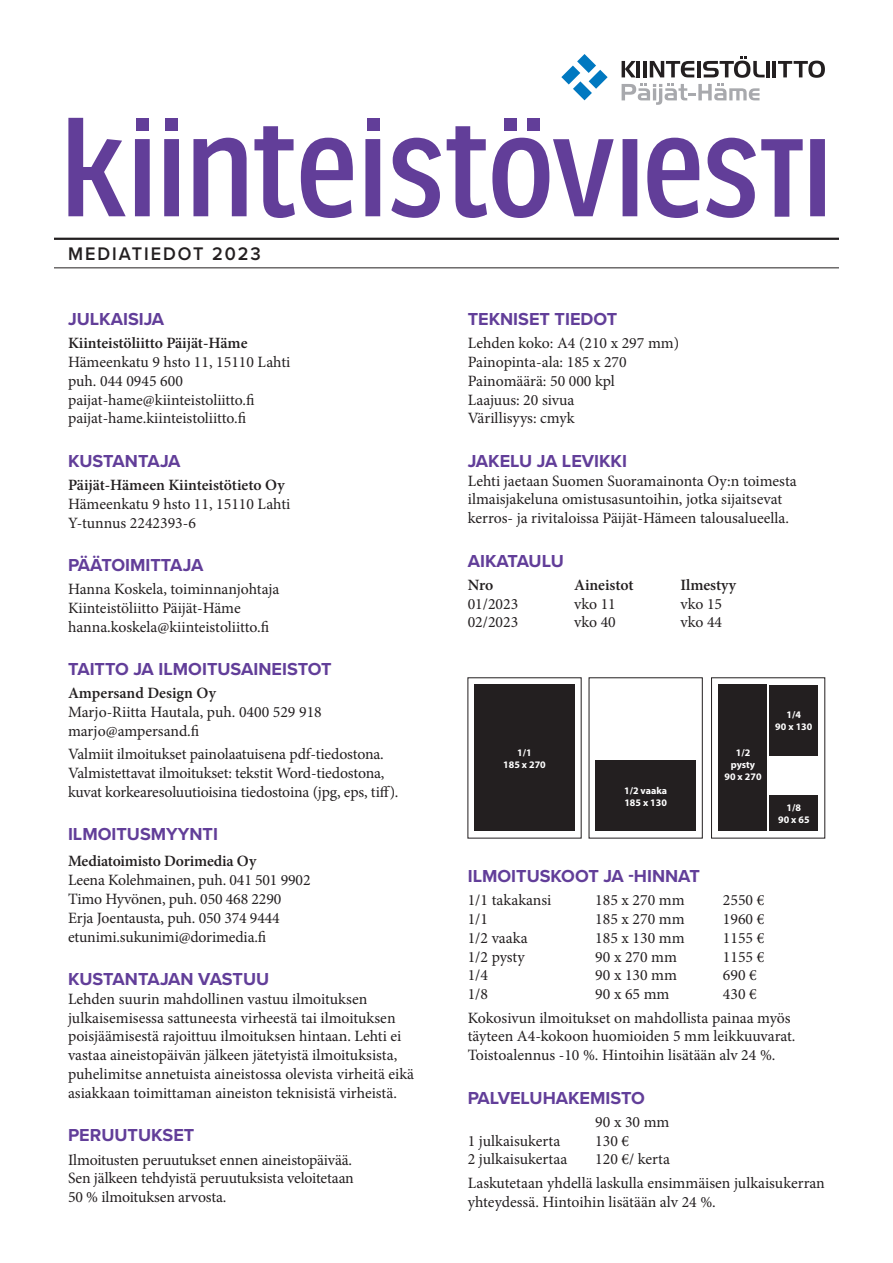
<style>
.page{position:relative;width:893px;height:1263px;background:#fff}
.page>*{position:absolute;margin:0;border:0;box-sizing:border-box;transform-origin:0 0}
.t1{font:600 18.9px "Proxima Nova";letter-spacing:.11em;color:#231f20;scale:.95 1}
.t2{font:700 18px "Proxima Nova";color:#623e99}
.t3{font:15.75px/18.9px "Minion Pro";letter-spacing:-.005em;color:#231f20}
.t4{font:600 15.75px "Minion Pro";letter-spacing:-.005em;color:#231f20}
.t5{font:700 10.05px/12px "Myriad Pro";color:#fff;text-align:center}
.s1{font-weight:600}
</style>
<div class="page">
<hr style="left:54px;top:238px;width:785px;height:2px;background:#231f20">
<hr style="left:54px;top:268px;width:785px;height:1px;background:#231f20">
<svg style="left:68px;top:118px;width:757px;height:100px"></svg>
<svg style="left:447px;top:126px;width:40px;height:92px"></svg>
<svg style="left:761px;top:139px;width:42px;height:78px"></svg>
<div style="left:504px;top:118px;width:13px;height:13px;background:#623e99"></div>
<div style="left:367px;top:118px;width:13px;height:13px;background:#623e99"></div>
<div style="left:165px;top:118px;width:13px;height:13px;background:#623e99"></div>
<div style="left:136px;top:118px;width:13px;height:13px;background:#623e99"></div>
<div style="left:527px;top:118px;width:13px;height:13px;background:#623e99"></div>
<svg style="left:561px;top:54px;width:47px;height:46px"></svg>
<hr style="left:766px;top:61px;width:4px;height:16px;background:#231f20">
<hr style="left:773px;top:61px;width:3px;height:16px;background:#231f20">
<svg style="left:778px;top:61px;width:47px;height:17px"></svg>
<svg style="left:622px;top:56px;width:143px;height:49px"></svg>
<div style="left:474px;top:685px;width:101px;height:146px;background:#231f20"></div>
<div style="left:718px;top:685px;width:49px;height:146px;background:#231f20"></div>
<div style="left:596px;top:761px;width:100px;height:70px;background:#231f20"></div>
<div style="left:769px;top:685px;width:49px;height:70px;background:#231f20"></div>
<div style="left:769px;top:796px;width:49px;height:35px;background:#231f20"></div>
<p class="t1" style="left:68px;top:239px;width:205px">MEDIATIEDOT 2023</p>
<p class="t2" style="left:68px;top:305px;width:98px">JULKAISIJA</p>
<p class="t4" style="left:68px;top:332px;width:181px">Kiinteistöliitto Päijät-Häme</p>
<p class="t3" style="left:68px;top:352px;width:224px">Hämeenkatu 9 hsto 11, 15110 Lahti puh. 044 0945 600</p>
<p class="t3" style="left:68px;top:390px;width:188px">paijat-hame@kiinteistoliitto.fi</p>
<p class="t3" style="left:68px;top:409px;width:180px">paijat-hame.kiinteistoliitto.fi</p>
<p class="t2" style="left:68px;top:447px;width:114px">KUSTANTAJA</p>
<p class="t4" style="left:68px;top:474px;width:218px">Päijät-Hämeen Kiinteistötieto Oy</p>
<p class="t3" style="left:68px;top:494px;width:224px">Hämeenkatu 9 hsto 11, 15110 Lahti<br>Y-tunnus 2242393-6</p>
<p class="t2" style="left:68px;top:551px;width:137px">PÄÄTOIMITTAJA</p>
<p class="t3" style="left:68px;top:579px;width:213px">Hanna Koskela, toiminnanjohtaja</p>
<p class="t3" style="left:68px;top:598px;width:174px">Kiinteistöliitto Päijät-Häme</p>
<p class="t3" style="left:68px;top:617px;width:203px">hanna.koskela@kiinteistoliitto.fi</p>
<p class="t2" style="left:68px;top:655px;width:265px">TAITTO JA ILMOITUSAINEISTOT</p>
<p class="t3" style="left:68px;top:684px;width:255px"><span class="s1">Ampersand Design Oy<br></span>Marjo-Riitta Hautala, puh. 0400 529 918 marjo@ampersand.fi</p>
<p class="t3" style="left:68px;top:745px;width:332px">Valmiit ilmoitukset painolaatuisena pdf-tiedostona.<br>Valmistettavat ilmoitukset: tekstit Word-tiedostona, kuvat korkearesoluutioisina tiedostoina (jpg, eps, tiff).</p>
<p class="t2" style="left:68px;top:821px;width:151px">ILMOITUSMYYNTI</p>
<p class="t4" style="left:68px;top:850px;width:190px">Mediatoimisto Dorimedia Oy</p>
<p class="t3" style="left:68px;top:870px;width:244px">Leena Kolehmainen, puh. 041 501 9902</p>
<p class="t3" style="left:68px;top:889px;width:215px">Timo Hyvönen, puh. 050 468 2290<br>Erja Joentausta, puh. 050 374 9444</p>
<p class="t3" style="left:68px;top:927px;width:200px">etunimi.sukunimi@dorimedia.fi</p>
<p class="t2" style="left:68px;top:965px;width:203px">KUSTANTAJAN VASTUU</p>
<p class="t3" style="left:68px;top:989px;width:301px">Lehden suurin mahdollinen vastuu ilmoituksen</p>
<p class="t3" style="left:68px;top:1008px;width:348px">julkaisemisessa sattuneesta virheestä tai ilmoituksen poisjäämisestä rajoittuu ilmoituksen hintaan. Lehti ei vastaa aineistopäivän jälkeen jätetyistä ilmoituksista, puhelimitse annetuista aineistossa olevista virheitä eikä asiakkaan toimittaman aineiston teknisistä virheistä.</p>
<p class="t2" style="left:68px;top:1122px;width:128px">PERUUTUKSET</p>
<p class="t3" style="left:68px;top:1150px;width:287px;text-align:justify">Ilmoitusten peruutukset ennen aineistopäivää.<br>Sen jälkeen tehdyistä peruutuksista veloitetaan 50 % ilmoituksen arvosta.</p>
<p class="t2" style="left:468px;top:305px;width:151px">TEKNISET TIEDOT</p>
<p class="t3" style="left:468px;top:333px;width:213px">Lehden koko: A4 (210 x 297 mm)</p>
<p class="t3" style="left:468px;top:352px;width:160px">Painopinta-ala: 185 x 270</p>
<p class="t3" style="left:468px;top:371px;width:149px">Painomäärä: 50 000 kpl</p>
<p class="t3" style="left:468px;top:390px;width:108px">Laajuus: 20 sivua</p>
<p class="t3" style="left:468px;top:409px;width:108px">Värillisyys: cmyk</p>
<p class="t2" style="left:468px;top:447px;width:161px">JAKELU JA LEVIKKI</p>
<p class="t3" style="left:468px;top:471px;width:331px">Lehti jaetaan Suomen Suoramainonta Oy:n toimesta ilmaisjakeluna omistusasuntoihin, jotka sijaitsevat kerros- ja rivitaloissa Päijät-Hämeen talousalueella.</p>
<p class="t2" style="left:468px;top:547px;width:98px">AIKATAULU</p>
<p class="t4" style="left:468px;top:574px;width:27px">Nro</p>
<p class="t4" style="left:574px;top:574px;width:61px">Aineistot</p>
<p class="t4" style="left:680px;top:574px;width:57px">Ilmestyy</p>
<p class="t3" style="left:468px;top:594px;width:52px">01/2023</p>
<p class="t3" style="left:574px;top:594px;width:43px">vko 11</p>
<p class="t3" style="left:680px;top:594px;width:43px">vko 15</p>
<p class="t3" style="left:468px;top:613px;width:52px">02/2023</p>
<p class="t3" style="left:574px;top:613px;width:43px">vko 40</p>
<p class="t3" style="left:680px;top:613px;width:43px">vko 44</p>
<p class="t5" style="left:517px;top:746px;width:16px">1/1</p>
<p class="t5" style="left:503px;top:758px;width:44px">185 x 270</p>
<p class="t5" style="left:624px;top:784px;width:45px">1/2 vaaka</p>
<p class="t5" style="left:624px;top:796px;width:44px">185 x 130</p>
<p class="t5" style="left:731px;top:746px;width:26px">1/2 pysty</p>
<p class="t5" style="left:724px;top:770px;width:39px">90 x 270</p>
<p class="t5" style="left:787px;top:708px;width:16px">1/4</p>
<p class="t5" style="left:775px;top:720px;width:39px">90 x 130</p>
<p class="t5" style="left:787px;top:802px;width:16px">1/8</p>
<p class="t5" style="left:778px;top:814px;width:33px">90 x 65</p>
<p class="t2" style="left:468px;top:862px;width:234px">ILMOITUSKOOT JA -HINNAT</p>
<p class="t3" style="left:468px;top:890px;width:85px">1/1 takakansi</p>
<p class="t3" style="left:595px;top:890px;width:91px">185 x 270 mm</p>
<p class="t3" style="left:723px;top:890px;width:43px">2550 €</p>
<p class="t3" style="left:468px;top:909px;width:22px">1/1</p>
<p class="t3" style="left:595px;top:909px;width:91px">185 x 270 mm</p>
<p class="t3" style="left:723px;top:909px;width:43px">1960 €</p>
<p class="t3" style="left:468px;top:928px;width:61px">1/2 vaaka</p>
<p class="t3" style="left:595px;top:928px;width:91px">185 x 130 mm</p>
<p class="t3" style="left:723px;top:928px;width:43px">1155 €</p>
<p class="t3" style="left:468px;top:947px;width:58px">1/2 pysty</p>
<p class="t3" style="left:595px;top:947px;width:83px">90 x 270 mm</p>
<p class="t3" style="left:723px;top:947px;width:43px">1155 €</p>
<p class="t3" style="left:468px;top:966px;width:22px">1/4</p>
<p class="t3" style="left:595px;top:966px;width:83px">90 x 130 mm</p>
<p class="t3" style="left:723px;top:966px;width:35px">690 €</p>
<p class="t3" style="left:468px;top:985px;width:22px">1/8</p>
<p class="t3" style="left:595px;top:985px;width:76px">90 x 65 mm</p>
<p class="t3" style="left:723px;top:985px;width:35px">430 €</p>
<p class="t3" style="left:468px;top:1008px;width:329px">Kokosivun ilmoitukset on mahdollista painaa myös täyteen A4-kokoon huomioiden 5 mm leikkuuvarat.<br>Toistoalennus -10 %. Hintoihin lisätään alv 24 %.</p>
<p class="t2" style="left:468px;top:1084px;width:179px">PALVELUHAKEMISTO</p>
<p class="t3" style="left:595px;top:1112px;width:76px">90 x 30 mm</p>
<p class="t3" style="left:468px;top:1131px;width:94px">1 julkaisukerta</p>
<p class="t3" style="left:595px;top:1131px;width:35px">130 €</p>
<p class="t3" style="left:468px;top:1150px;width:101px">2 julkaisukertaa</p>
<p class="t3" style="left:595px;top:1150px;width:76px">120 €/ kerta</p>
<p class="t3" style="left:468px;top:1173px;width:359px">Laskutetaan yhdellä laskulla ensimmäisen julkaisukerran yhteydessä. Hintoihin lisätään alv 24 %.</p>
</div>
